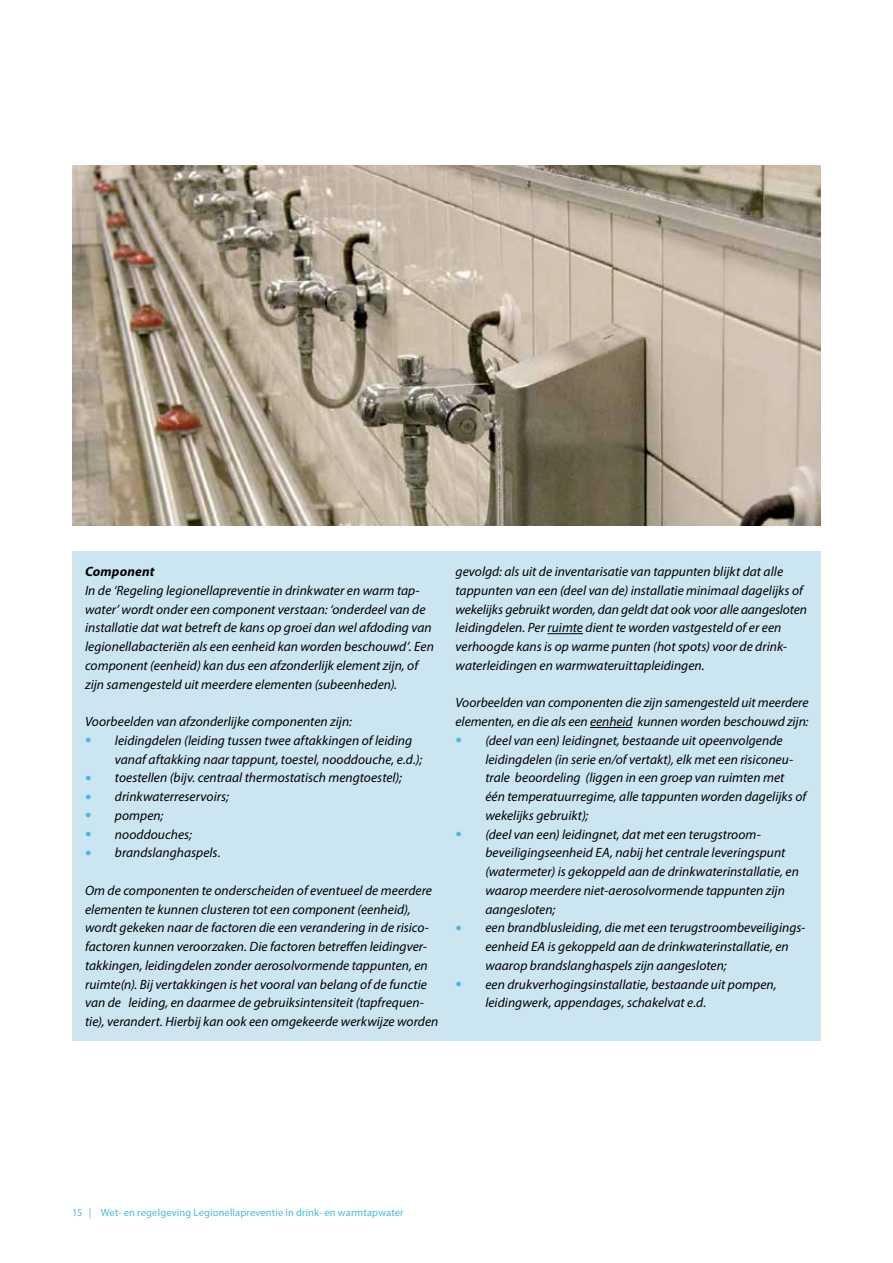
<style>
.page{position:relative;width:893px;height:1263px;background:#fff}
.page>*{position:absolute;margin:0;border:0;box-sizing:border-box;transform-origin:0 0}
.t1{font:italic 13.5px/18.8px "Myriad Pro";letter-spacing:.005em;color:#000}
.t2{font:italic 700 13.5px "Myriad Pro";letter-spacing:.01em;color:#000}
.t3{font:10.5px "Myriad Pro";letter-spacing:.01em;color:#49badc}
.s1{font-size:22.5px;color:#49badc}
</style>
<div class="page">
<div style="left:72px;top:552px;width:749px;height:489px;background:#cbe6f1"></div>
<img style="left:72px;top:166px;width:749px;height:359px">
<hr style="left:547px;top:633px;width:36px;height:1px;background:#000">
<hr style="left:590px;top:727px;width:43px;height:1px;background:#000">
<p class="t2" style="left:85px;top:563px;width:71px">Component</p>
<p class="t1" style="left:85px;top:581px;width:350px">In de ‘Regeling legionellapreventie in drinkwater en warm tap&shy;water’ wordt onder een component verstaan: ‘onderdeel van de installatie dat wat betreft de kans op groei dan wel afdoding van legionellabacteriën als een eenheid kan worden beschouwd’. Een component (eenheid) kan dus een afzonderlijk element zijn, of zijn samengesteld uit meerdere elementen (subeenheden).</p>
<p class="t1" style="left:85px;top:712px;width:268px">Voorbeelden van afzonderlijke componenten zijn:</p>
<p class="t1" style="left:115px;top:731px;width:309px;text-indent:-30px"><span class="s1">•</span> leidingdelen (leiding tussen twee aftakkingen of leiding vanaf aftakking naar tappunt, toestel, nooddouche, e.d.);</p>
<p class="t1" style="left:85px;top:768px;width:318px"><span class="s1">•</span> toestellen (bijv. centraal thermostatisch mengtoestel);</p>
<p class="t1" style="left:85px;top:787px;width:145px"><span class="s1">•</span> drinkwaterreservoirs;</p>
<p class="t1" style="left:85px;top:806px;width:80px"><span class="s1">•</span> pompen;</p>
<p class="t1" style="left:85px;top:824px;width:108px"><span class="s1">•</span> nooddouches;</p>
<p class="t1" style="left:85px;top:843px;width:137px"><span class="s1">•</span> brandslanghaspels.</p>
<p class="t1" style="left:85px;top:881px;width:355px">Om de componenten te onderscheiden of eventueel de meerdere elementen te kunnen clusteren tot een component (eenheid), wordt gekeken naar de factoren die een verandering in de risico&shy;factoren kunnen veroorzaken. Die factoren betreffen leidingver&shy;takkingen, leidingdelen zonder aerosolvormende tappunten, en ruimte(n). Bij vertakkingen is het vooral van belang of de functie van de leiding, en daarmee de gebruiksintensiteit (tapfrequen&shy;tie), verandert. Hierbij kan ook een omgekeerde werkwijze worden</p>
<p class="t1" style="left:456px;top:562px;width:353px">gevolgd: als uit de inventarisatie van tappunten blijkt dat alle tappunten van een (deel van de) installatie minimaal dagelijks of wekelijks gebruikt worden, dan geldt dat ook voor alle aangesloten leidingdelen. Per ruimte dient te worden vastgesteld of er een verhoogde kans is op warme punten (hot spots) voor de drink&shy;waterleidingen en warmwateruittapleidingen.</p>
<p class="t1" style="left:456px;top:693px;width:354px">Voorbeelden van componenten die zijn samengesteld uit meerdere elementen, en die als een eenheid kunnen worden beschouwd zijn:</p>
<p class="t1" style="left:485px;top:731px;width:323px;text-indent:-30px"><span class="s1">•</span> (deel van een) leidingnet, bestaande uit opeenvolgende leidingdelen (in serie en/of vertakt), elk met een risiconeu&shy;trale beoordeling (liggen in een groep van ruimten met één temperatuurregime, alle tappunten worden dagelijks of wekelijks gebruikt);</p>
<p class="t1" style="left:485px;top:824px;width:315px;text-indent:-30px"><span class="s1">•</span> (deel van een) leidingnet, dat met een terugstroom&shy;beveiligingseenheid EA, nabij het centrale leveringspunt (watermeter) is gekoppeld aan de drinkwaterinstallatie, en waarop meerdere niet-aerosolvormende tappunten zijn aangesloten;</p>
<p class="t1" style="left:485px;top:918px;width:321px;text-indent:-30px"><span class="s1">•</span> een brandblusleiding, die met een terugstroombeveiligings&shy;eenheid EA is gekoppeld aan de drinkwaterinstallatie, en waarop brandslanghaspels zijn aangesloten;</p>
<p class="t1" style="left:485px;top:974px;width:293px;text-indent:-30px"><span class="s1">•</span> een drukverhogingsinstallatie, bestaande uit pompen, leidingwerk, appendages, schakelvat e.d.</p>
<p class="t3" style="left:72px;top:1205px;width:333px">15 | Wet- en regelgeving Legionellapreventie in drink- en warmtapwater</p>
</div>
